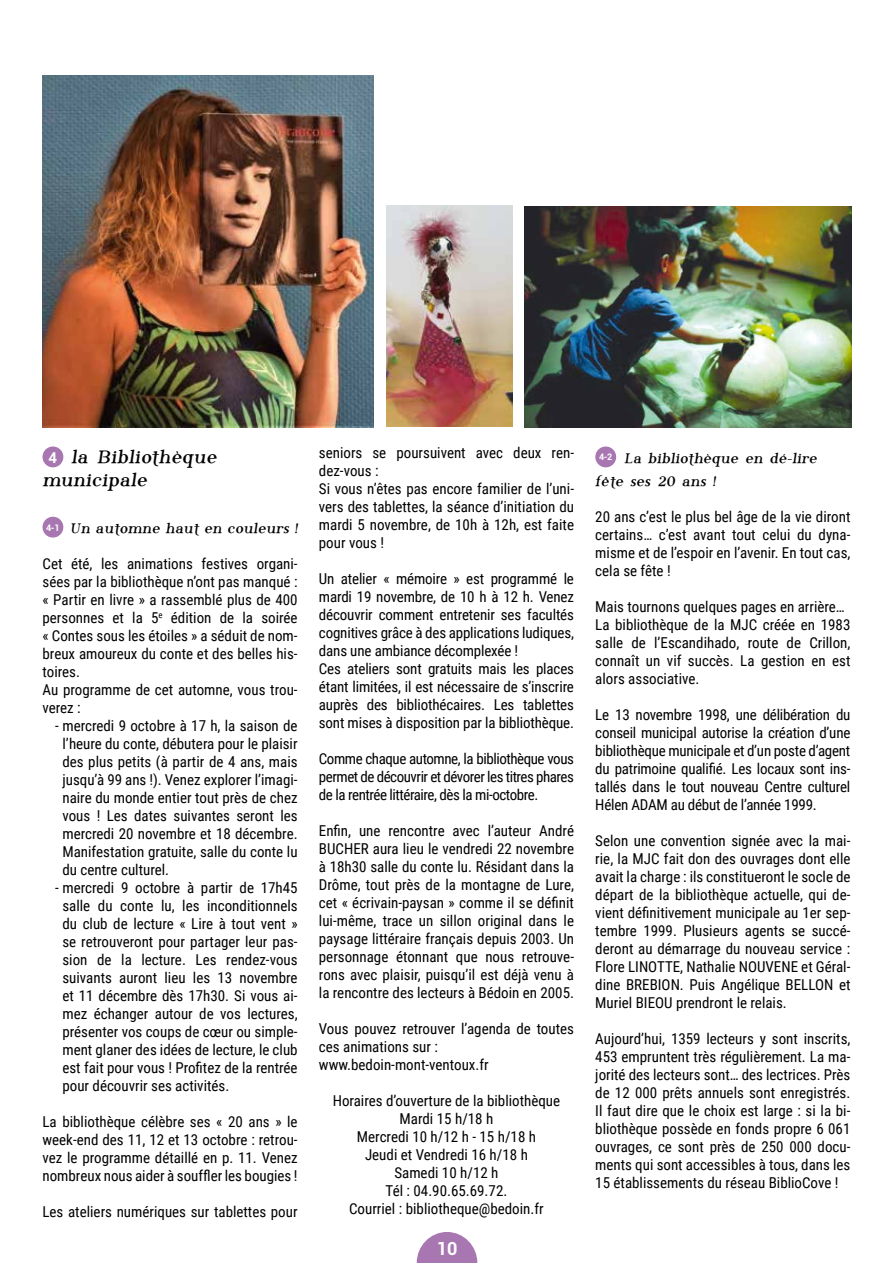
<style>
.page{position:relative;width:893px;height:1263px;background:#fff}
.page>*{position:absolute;margin:0;border:0;box-sizing:border-box;transform-origin:0 0}
.t1{font:19.5px/23.4px "Phosphorus Bromide";color:#000}
.t2{font:700 18px "Roboto";color:#fff}
.t3{font:15px/18px "Roboto Condensed";color:#000;text-align:justify}
.t4{font:15px/23.4px "Phosphorus Bromide";color:#000}
.s1{font-family:"Roboto";font-weight:700;font-size:15px;color:#fff}
</style>
<div class="page">
<svg style="left:417px;top:1232px;width:60px;height:31px"></svg>
<div style="left:43px;top:446px;width:20px;height:21px;background:#a877b2;border-radius:50%"></div>
<div style="left:43px;top:517px;width:20px;height:20px;background:#a877b2;border-radius:50%"></div>
<div style="left:595px;top:446px;width:21px;height:21px;background:#a877b2;border-radius:50%"></div>
<img style="left:525px;top:206px;width:326px;height:221px">
<img style="left:386px;top:206px;width:126px;height:221px">
<img style="left:43px;top:76px;width:331px;height:351px">
<h1 class="t1" style="left:43px;top:445px;width:176px;text-indent:6px"><span class="s1">4</span> la Bibliothèque municipale</h1>
<p class="t4" style="left:46px;top:517px;width:253px"><sup>4-1</sup> Un automne haut en couleurs !</p>
<p class="t3" style="left:43px;top:554px;width:257px;text-align:left">Cet été, les animations festives organi&shy;sées par la bibliothèque n’ont pas manqué : « Partir en livre » a rassemblé plus de 400 personnes et la 5<sup>e</sup> édition de la soirée « Contes sous les étoiles » a séduit de nom&shy;breux amoureux du conte et des belles his&shy;toires.<br>Au programme de cet automne, vous trou&shy;verez :</p>
<p class="t3" style="left:62px;top:716px;width:237px;text-indent:-7px">- mercredi 9 octobre à 17 h, la saison de l’heure du conte, débutera pour le plaisir des plus petits (à partir de 4 ans, mais jusqu’à 99 ans !). Venez explorer l’imagi&shy;naire du monde entier tout près de chez vous ! Les dates suivantes seront les mercredi 20 novembre et 18 décembre.<br>Manifestation gratuite, salle du conte lu du centre culturel.</p>
<p class="t3" style="left:62px;top:878px;width:237px;text-indent:-7px">- mercredi 9 octobre à partir de 17h45 salle du conte lu, les inconditionnels du club de lecture « Lire à tout vent » se retrouveront pour partager leur pas&shy;sion de la lecture. Les rendez-vous suivants auront lieu les 13 novembre et 11 décembre dès 17h30. Si vous ai&shy;mez échanger autour de vos lectures, présenter vos coups de cœur ou simple&shy;ment glaner des idées de lecture, le club est fait pour vous ! Profitez de la rentrée pour découvrir ses activités.</p>
<p class="t3" style="left:43px;top:1112px;width:257px">La bibliothèque célèbre ses « 20 ans » le week-end des 11, 12 et 13 octobre : retrou&shy;vez le programme détaillé en p. 11. Venez nombreux nous aider à souffler les bougies !</p>
<p class="t3" style="left:43px;top:1202px;width:257px">Les ateliers numériques sur tablettes pour</p>
<p class="t3" style="left:319px;top:443px;width:257px;text-align:left">seniors se poursuivent avec deux ren&shy;dez-vous :<br>Si vous n’êtes pas encore familier de l’uni&shy;vers des tablettes, la séance d’initiation du mardi 5 novembre, de 10h à 12h, est faite pour vous !</p>
<p class="t3" style="left:319px;top:569px;width:257px;text-align:left">Un atelier « mémoire » est programmé le mardi 19 novembre, de 10 h à 12 h. Venez découvrir comment entretenir ses facultés cognitives grâce à des applications ludiques, dans une ambiance décomplexée !<br>Ces ateliers sont gratuits mais les places étant limitées, il est nécessaire de s’inscrire auprès des bibliothécaires. Les tablettes sont mises à disposition par la bibliothèque.</p>
<p class="t3" style="left:319px;top:749px;width:257px">Comme chaque automne, la bibliothèque vous permet de découvrir et dévorer les titres phares de la rentrée littéraire, dès la mi-octobre.</p>
<p class="t3" style="left:319px;top:821px;width:257px">Enfin, une rencontre avec l’auteur André BUCHER aura lieu le vendredi 22 novembre à 18h30 salle du conte lu. Résidant dans la Drôme, tout près de la montagne de Lure, cet « écrivain-paysan » comme il se définit lui-même, trace un sillon original dans le paysage littéraire français depuis 2003. Un personnage étonnant que nous retrouve&shy;rons avec plaisir, puisqu’il est déjà venu à la rencontre des lecteurs à Bédoin en 2005.</p>
<p class="t3" style="left:319px;top:1019px;width:257px;text-align:left">Vous pouvez retrouver l’agenda de toutes ces animations sur : www.bedoin-mont-ventoux.fr</p>
<p class="t3" style="left:333px;top:1091px;width:229px;text-align:center">Horaires d’ouverture de la bibliothèque<br>Mardi 15 h/18 h<br>Mercredi 10 h/12 h - 15 h/18 h<br>Jeudi et Vendredi 16 h/18 h<br>Samedi 10 h/12 h<br>Tél : 04.90.65.69.72.<br>Courriel : bibliotheque@bedoin.fr</p>
<p class="t2" style="left:437px;top:1235px;width:22px">10</p>
<p class="t4" style="left:595px;top:447px;width:223px"><sup>4-2</sup> La bibliothèque en dé-lire fête ses 20 ans !</p>
<p class="t3" style="left:595px;top:507px;width:257px">20 ans c’est le plus bel âge de la vie diront certains… c’est avant tout celui du dyna&shy;misme et de l’espoir en l’avenir. En tout cas, cela se fête !</p>
<p class="t3" style="left:595px;top:597px;width:257px;text-align:left">Mais tournons quelques pages en arrière… La bibliothèque de la MJC créée en 1983 salle de l’Escandihado, route de Crillon, connaît un vif succès. La gestion en est alors associative.</p>
<p class="t3" style="left:595px;top:705px;width:257px">Le 13 novembre 1998, une délibération du conseil municipal autorise la création d’une bibliothèque municipale et d’un poste d’agent du patrimoine qualifié. Les locaux sont ins&shy;tallés dans le tout nouveau Centre culturel Hélen ADAM au début de l’année 1999.</p>
<p class="t3" style="left:595px;top:831px;width:257px">Selon une convention signée avec la mai&shy;rie, la MJC fait don des ouvrages dont elle avait la charge : ils constitueront le socle de départ de la bibliothèque actuelle, qui de&shy;vient définitivement municipale au 1er sep&shy;tembre 1999. Plusieurs agents se succé&shy;deront au démarrage du nouveau service :<br>Flore LINOTTE, Nathalie NOUVENE et Géral&shy;dine BREBION. Puis Angélique BELLON et Muriel BIEOU prendront le relais.</p>
<p class="t3" style="left:595px;top:1029px;width:257px">Aujourd’hui, 1359 lecteurs y sont inscrits, 453 empruntent très régulièrement. La ma&shy;jorité des lecteurs sont… des lectrices. Près de 12 000 prêts annuels sont enregistrés.<br>Il faut dire que le choix est large : si la bi&shy;bliothèque possède en fonds propre 6 061 ouvrages, ce sont près de 250 000 docu&shy;ments qui sont accessibles à tous, dans les 15 établissements du réseau BiblioCove !</p>
</div>
